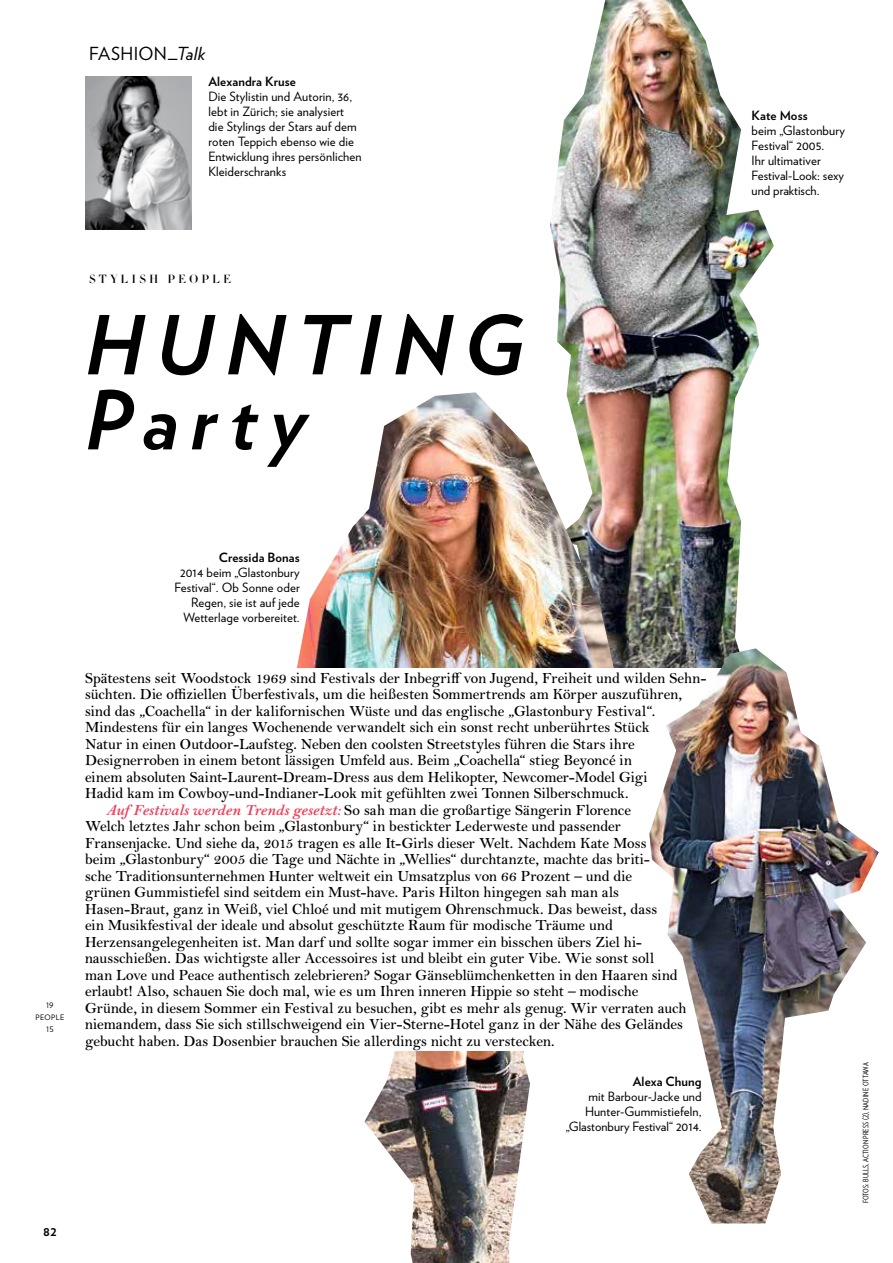
<style>
.page{position:relative;width:893px;height:1263px;background:#fff}
.page>*{position:absolute;margin:0;border:0;box-sizing:border-box;transform-origin:0 0}
.t1{font:italic 700 81px/75px "Verlag";letter-spacing:.145em;color:#000}
.t2{font:18px "Verlag";letter-spacing:.015em;color:#000}
.t3{font:600 15.75px "Bell MT Pro";letter-spacing:-.005em;color:#000}
.t4{font:700 13.5px "Verlag";color:#000}
.t5{font:12.75px/15px "Verlag";letter-spacing:.01em;color:#000}
.t6{font:700 12.75px "Verlag";letter-spacing:.01em;color:#000}
.t7{font:11.7px "Didot LT Pro Headline";letter-spacing:.25em;color:#000}
.t8{font:7.5px "Verlag Condensed";letter-spacing:.01em;color:#000}
.t9{font:7.5px/12px "Verlag";letter-spacing:.05em;color:#000;text-align:center}
.s1{font-style:italic}
.s2{font-weight:700;font-style:italic;color:#ef405b}
</style>
<div class="page">
<img style="left:550px;top:0;width:224px;height:668px">
<img style="left:296px;top:392px;width:327px;height:871px">
<img style="left:85px;top:77px;width:106px;height:153px">
<div style="left:81px;top:668px;width:679px;height:382px;background:#fff"></div>
<img style="left:649px;top:648px;width:230px;height:575px">
<p class="t2" style="left:89px;top:40px;width:117px">FASHION_<span class="s1">Talk</span></p>
<p class="t6" style="left:208px;top:71px;width:89px">Alexandra Kruse</p>
<p class="t5" style="left:208px;top:88px;width:155px">Die Stylistin und Autorin, 36, lebt in Zürich; sie analysiert die Stylings der Stars auf dem roten Teppich ebenso wie die<br>Entwicklung ihres persönlichen<br>Kleiderschranks</p>
<p class="t7" style="left:89px;top:272px;width:144px">STYLISH PEOPLE</p>
<h1 class="t1" style="left:85px;top:303px;width:441px">HUNTING<br>Party</h1>
<p class="t9" style="left:35px;top:998px;width:30px">19<br>PEOPLE<br>15</p>
<p class="t6" style="left:219px;top:547px;width:82px">Cressida Bonas</p>
<p class="t5" style="left:174px;top:564px;width:127px;text-align:right">2014 beim „Glastonbury<br>Festival“. Ob Sonne oder<br>Regen, sie ist auf jede<br>Wetterlage vorbereitet.</p>
<p class="t3" style="left:85px;top:669px;width:623px">Spätestens seit Woodstock 1969 sind Festivals der Inbegriff von Jugend, Freiheit und wilden Sehn-</p>
<p class="t3" style="left:85px;top:685px;width:599px">süchten. Die offiziellen Überfestivals, um die heißesten Sommertrends am Körper auszuführen,</p>
<p class="t3" style="left:85px;top:702px;width:572px">sind das „Coachella“ in der kalifornischen Wüste und das englische „Glastonbury Festival“.</p>
<p class="t3" style="left:85px;top:718px;width:566px">Mindestens für ein langes Wochenende verwandelt sich ein sonst recht unberührtes Stück</p>
<p class="t3" style="left:85px;top:735px;width:551px">Natur in einen Outdoor-Laufsteg. Neben den coolsten Streetstyles führen die Stars ihre</p>
<p class="t3" style="left:85px;top:751px;width:548px">Designerroben in einem betont lässigen Umfeld aus. Beim „Coachella“ stieg Beyoncé in</p>
<p class="t3" style="left:85px;top:768px;width:564px">einem absoluten Saint-Laurent-Dream-Dress aus dem Helikopter, Newcomer-Model Gigi</p>
<p class="t3" style="left:85px;top:784px;width:545px">Hadid kam im Cowboy-und-Indianer-Look mit gefühlten zwei Tonnen Silberschmuck.</p>
<p class="t3" style="left:106px;top:801px;width:526px"><span class="s2">Auf Festivals werden Trends gesetzt:</span> So sah man die großartige Sängerin Florence</p>
<p class="t3" style="left:85px;top:817px;width:537px">Welch letztes Jahr schon beim „Glastonbury“ in bestickter Lederweste und passender</p>
<p class="t3" style="left:85px;top:834px;width:563px">Fransenjacke. Und siehe da, 2015 tragen es alle It-Girls dieser Welt. Nachdem Kate Moss</p>
<p class="t3" style="left:85px;top:850px;width:566px">beim „Glastonbury“ 2005 die Tage und Nächte in „Wellies“ durchtanzte, machte das briti-</p>
<p class="t3" style="left:85px;top:867px;width:549px">sche Traditionsunternehmen Hunter weltweit ein Umsatzplus von 66 Prozent – und die</p>
<p class="t3" style="left:85px;top:883px;width:536px">grünen Gummistiefel sind seitdem ein Must-have. Paris Hilton hingegen sah man als</p>
<p class="t3" style="left:85px;top:900px;width:574px">Hasen-Braut, ganz in Weiß, viel Chloé und mit mutigem Ohrenschmuck. Das beweist, dass</p>
<p class="t3" style="left:85px;top:916px;width:529px">ein Musikfestival der ideale und absolut geschützte Raum für modische Träume und</p>
<p class="t3" style="left:85px;top:933px;width:558px">Herzensangelegenheiten ist. Man darf und sollte sogar immer ein bisschen übers Ziel hi-</p>
<p class="t3" style="left:85px;top:949px;width:571px">nausschießen. Das wichtigste aller Accessoires ist und bleibt ein guter Vibe. Wie sonst soll</p>
<p class="t3" style="left:85px;top:966px;width:594px">man Love und Peace authentisch zelebrieren? Sogar Gänseblümchenketten in den Haaren sind</p>
<p class="t3" style="left:85px;top:982px;width:555px">erlaubt! Also, schauen Sie doch mal, wie es um Ihren inneren Hippie so steht – modische</p>
<p class="t3" style="left:85px;top:999px;width:603px">Gründe, in diesem Sommer ein Festival zu besuchen, gibt es mehr als genug. Wir verraten auch</p>
<p class="t3" style="left:85px;top:1015px;width:599px">niemandem, dass Sie sich stillschweigend ein Vier-Sterne-Hotel ganz in der Nähe des Geländes</p>
<p class="t3" style="left:85px;top:1032px;width:471px">gebucht haben. Das Dosenbier brauchen Sie allerdings nicht zu verstecken.</p>
<p class="t6" style="left:633px;top:1071px;width:70px">Alexa Chung</p>
<p class="t5" style="left:566px;top:1088px;width:137px;text-align:right">mit Barbour-Jacke und<br>Hunter-Gummistiefeln, „Glastonbury Festival“ 2014.</p>
<p class="t4" style="left:43px;top:1221px;width:15px">82</p>
<p class="t6" style="left:752px;top:105px;width:58px">Kate Moss</p>
<p class="t5" style="left:752px;top:122px;width:95px">beim „Glastonbury<br>Festival“ 2005.<br>Ihr ultimativer<br>Festival-Look: sexy und praktisch.</p>
<p class="t8" style="left:860px;top:1203px;width:143px;rotate:-90deg">FOTOS: BULLS, ACTION PRESS (2), NADINE OTTAWA</p>
</div>
